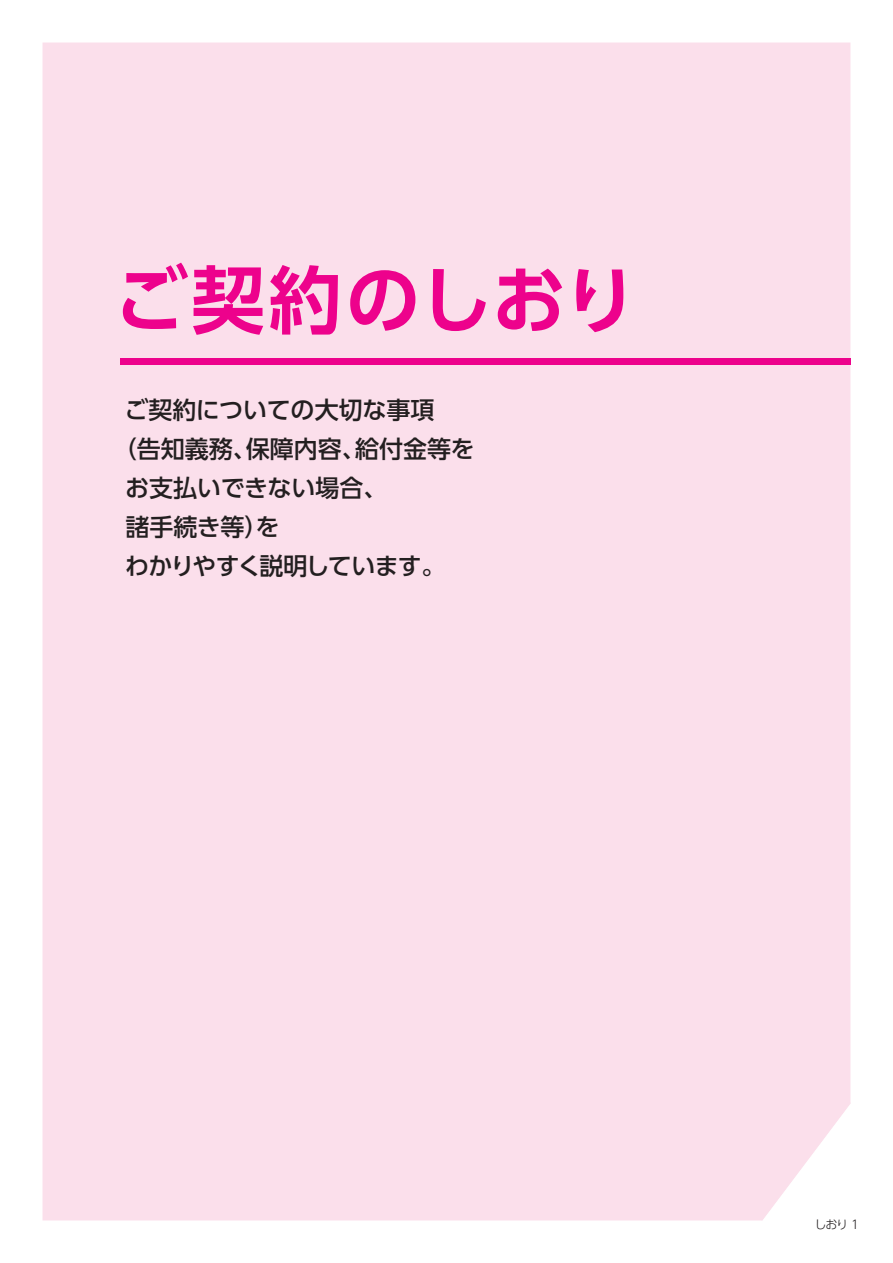
<style>
.page{position:relative;width:893px;height:1263px;background:#fff}
.page>*{position:absolute;margin:0;border:0;box-sizing:border-box;transform-origin:0 0}
.t1{font:700 73.5px "UD Shin Go Pro De";letter-spacing:.025em;color:#ed028c}
.t2{font:500 24px "UD Shin Go Pro";letter-spacing:-.005em;color:#231f20}
.t3{font:500 24px "UD Shin Go Pro";letter-spacing:-.055em;color:#231f20}
.t4{font:300 12px "UD Shin Go Pro";color:#231f20}
</style>
<div class="page">
<div style="left:43px;top:43px;width:807px;height:1177px;background:#fbdfeb"></div>
<svg style="left:762px;top:1103px;width:88px;height:117px"></svg>
<div style="left:120px;top:359px;width:730px;height:6px;background:#ed028c"></div>
<h1 class="t1" style="left:114px;top:240px;width:524px">ご契約のしおり</h1>
<p class="t2" style="left:125px;top:390px;width:311px">ご契約についての大切な事項</p>
<p class="t2" style="left:113px;top:429px;width:363px">（告知義務、保障内容、給付金等を</p>
<p class="t2" style="left:125px;top:468px;width:264px">お支払いできない場合、</p>
<p class="t2" style="left:125px;top:507px;width:156px">諸手続き等）を</p>
<p class="t3" style="left:125px;top:546px;width:322px">わかりやすく説明しています。</p>
<p class="t4" style="left:814px;top:1215px;width:46px">しおり 1</p>
</div>
